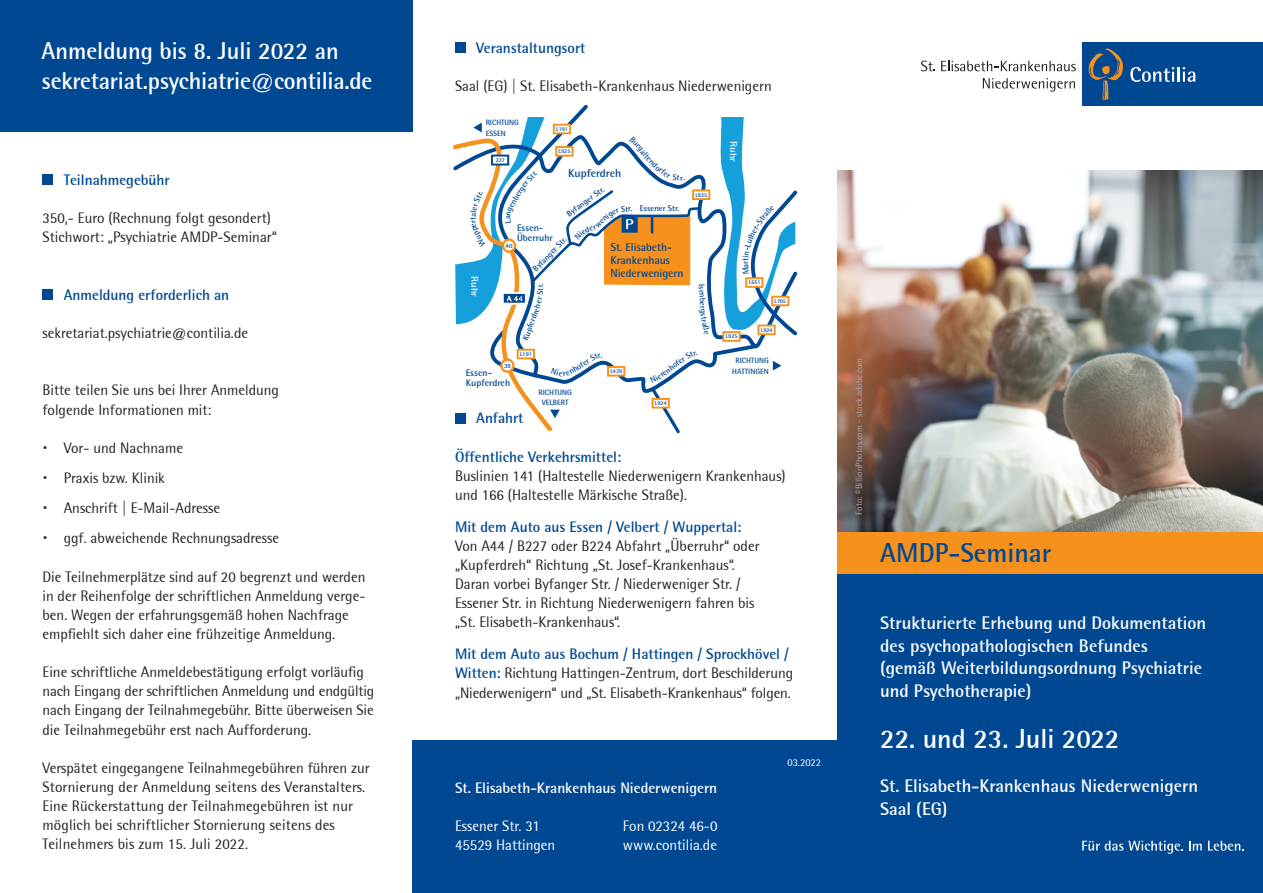
<style>
.page{position:relative;width:1263px;height:893px;background:#fff}
.page>*{position:absolute;margin:0;border:0;box-sizing:border-box;transform-origin:0 0}
.t1{font:700 27px "Rotis Semi Sans";color:#fff}
.t2{font:700 27px "Rotis Semi Sans";color:#014892}
.t3{font:700 24px/30px "Rotis Semi Sans";letter-spacing:-.01em;color:#fff}
.t4{font:700 18px/22.5px "Rotis Semi Sans";color:#fff}
.t5{font:15px/19.2px "Rotis Semi Sans";color:#231f20}
.t6{font:700 15px "Rotis Semi Sans";color:#014892}
.t7{font:15px "Rotis Semi Sans";color:#fff}
.t8{font:700 15px "Rotis Semi Sans";color:#fff}
.t9{font:700 11.55px/12.8px "Rotis Semi Sans";letter-spacing:-.005em;color:#014892}
.t10{font:10.5px "Rotis Semi Sans";color:#fff}
.t11{font:700 9.6px/10.2px "Rotis Semi Sans";color:#014892}
.t12{font:700 9.6px "Rotis Semi Sans";color:#fff;scale:1.09 1}
.t13{font:9px "Rotis Semi Sans";color:#a8a9ad}
.t14{font:700 8.4px "Rotis Semi Sans";color:#014892}
.t15{font:700 8.25px "Rotis Semi Sans";color:#014892}
.t16{font:700 7.65px/10.2px "Rotis Semi Sans";color:#014892;text-align:center}
.t17{font:700 6.45px "Rotis Semi Sans";color:#014892}
.t18{font:700 5.7px "Rotis Semi Sans";color:#014892}
.s1{font-size:27px}
.s2{font-weight:700;color:#014892}
</style>
<div class="page">
<div style="left:412px;top:740px;width:438px;height:153px;background:#014892"></div>
<div style="left:838px;top:542px;width:425px;height:351px;background:#014892"></div>
<svg style="left:921px;top:61px;width:14px;height:10px"></svg>
<svg style="left:941px;top:61px;width:135px;height:10px"></svg>
<svg style="left:983px;top:78px;width:92px;height:14px"></svg>
<div style="left:1082px;top:43px;width:181px;height:63px;background:#014892"></div>
<svg style="left:1089px;top:48px;width:34px;height:52px"></svg>
<svg style="left:1130px;top:67px;width:65px;height:15px"></svg>
<div style="left:838px;top:531px;width:425px;height:43px;background:#f6911e"></div>
<svg style="left:1082px;top:841px;width:101px;height:13px"></svg>
<svg style="left:1189px;top:841px;width:13px;height:9px"></svg>
<svg style="left:1208px;top:841px;width:36px;height:10px"></svg>
<img style="left:838px;top:170px;width:425px;height:361px">
<div style="left:455px;top:43px;width:11px;height:10px;background:#014892"></div>
<div style="left:0;top:0;width:412px;height:132px;background:#014892"></div>
<div style="left:43px;top:174px;width:10px;height:11px;background:#014892"></div>
<div style="left:43px;top:289px;width:10px;height:11px;background:#014892"></div>
<svg style="left:453px;top:105px;width:344px;height:328px"></svg>
<h2 class="t3" style="left:41px;top:36px;width:332px">Anmeldung bis 8. Juli 2022 an sekretariat.psychiatrie@contilia.de</h2>
<p class="t6" style="left:64px;top:171px;width:107px">Teilnahmegebühr</p>
<p class="t5" style="left:43px;top:208px;width:236px">350,- Euro (Rechnung folgt gesondert)<br>Stichwort: „Psychiatrie AMDP-Seminar“</p>
<p class="t6" style="left:64px;top:285px;width:167px">Anmeldung erforderlich an</p>
<p class="t5" style="left:43px;top:323px;width:207px">sekretariat.psychiatrie@contilia.de</p>
<p class="t5" style="left:43px;top:381px;width:238px">Bitte teilen Sie uns bei Ihrer Anmeldung folgende Informationen mit:</p>
<p class="t5" style="left:43px;top:432px;width:238px;line-height:30.2px"><span class="s1">·</span> Vor- und Nachname<br><span class="s1">·</span> Praxis bzw. Klinik<br><span class="s1">·</span> Anschrift | E-Mail-Adresse<br><span class="s1">·</span> ggf. abweichende Rechnungsadresse</p>
<p class="t5" style="left:43px;top:567px;width:324px">Die Teilnehmerplätze sind auf 20 begrenzt und werden in der Reihenfolge der schriftlichen Anmeldung verge&shy;ben. Wegen der erfahrungsgemäß hohen Nachfrage empfiehlt sich daher eine frühzeitige Anmeldung.</p>
<p class="t5" style="left:43px;top:662px;width:333px">Eine schriftliche Anmeldebestätigung erfolgt vorläufig nach Eingang der schriftlichen Anmeldung und endgültig nach Eingang der Teilnahmegebühr. Bitte überweisen Sie die Teilnahmegebühr erst nach Aufforderung.</p>
<p class="t5" style="left:43px;top:758px;width:329px">Verspätet eingegangene Teilnahmegebühren führen zur Stornierung der Anmeldung seitens des Veranstalters.<br>Eine Rückerstattung der Teilnahmegebühren ist nur möglich bei schriftlicher Stornierung seitens des Teilnehmers bis zum 15. Juli 2022.</p>
<p class="t6" style="left:476px;top:39px;width:111px">Veranstaltungsort</p>
<p class="t5" style="left:455px;top:77px;width:318px">Saal (EG) | St. Elisabeth-Krankenhaus Niederwenigern</p>
<p class="t12" style="left:480px;top:276px;width:20px;rotate:89deg">R rhu</p>
<p class="t16" style="left:486px;top:118px;width:35px;text-align:left">RICHTUNG<br>ESSEN</p>
<p class="t18" style="left:496px;top:156px;width:11px">227</p>
<p class="t18" style="left:556px;top:125px;width:13px">L191</p>
<p class="t18" style="left:559px;top:148px;width:13px">L925</p>
<p class="t9" style="left:568px;top:167px;width:55px">Kupferdreh</p>
<p class="t14" style="left:565px;top:210px;width:46px;rotate:-36deg">Byfanger Str.</p>
<p class="t14" style="left:640px;top:203px;width:41px">Essener Str.</p>
<p class="t11" style="left:517px;top:222px;width:37px">Essen-<br>Überruhr</p>
<p class="t17" style="left:506px;top:241px;width:8px">40</p>
<p class="t14" style="left:530px;top:266px;width:46px;rotate:-45deg">Byfanger Str.</p>
<p class="t15" style="left:535px;top:291px;width:4px;rotate:-90deg">t</p>
<p class="t9" style="left:610px;top:241px;width:74px">St. Elisabeth-<br>Krankenhaus<br>Niederwenigern</p>
<p class="t18" style="left:695px;top:191px;width:13px">L925</p>
<p class="t15" style="left:707px;top:284px;width:20px;rotate:87deg">Isenb</p>
<p class="t17" style="left:504px;top:362px;width:8px">39</p>
<p class="t11" style="left:466px;top:367px;width:46px">Essen-<br>Kupferdreh</p>
<p class="t18" style="left:520px;top:350px;width:13px">L191</p>
<p class="t16" style="left:538px;top:387px;width:35px">RICHTUNG<br>VELBERT</p>
<p class="t18" style="left:610px;top:368px;width:13px">L439</p>
<p class="t18" style="left:655px;top:400px;width:13px">L924</p>
<p class="t12" style="left:739px;top:141px;width:21px;rotate:90deg">R rhu</p>
<p class="t15" style="left:740px;top:264px;width:5px;rotate:-90deg">r</p>
<p class="t18" style="left:749px;top:279px;width:13px">L651</p>
<p class="t18" style="left:774px;top:297px;width:13px">L705</p>
<p class="t18" style="left:726px;top:333px;width:13px">L925</p>
<p class="t18" style="left:761px;top:326px;width:13px">L924</p>
<p class="t16" style="left:732px;top:355px;width:38px">RICHTUNG<br>HATTINGEN</p>
<p class="t6" style="left:476px;top:409px;width:49px">Anfahrt</p>
<p class="t6" style="left:455px;top:447px;width:168px">Öffentliche Verkehrsmittel:</p>
<p class="t5" style="left:455px;top:466px;width:332px">Buslinien 141 (Haltestelle Niederwenigern Krankenhaus) und 166 (Haltestelle Märkische Straße).</p>
<p class="t6" style="left:455px;top:517px;width:288px">Mit dem Auto aus Essen / Velbert / Wuppertal:</p>
<p class="t5" style="left:455px;top:536px;width:306px">Von A44 / B227 oder B224 Abfahrt „Überruhr“ oder „Kupferdreh“ Richtung „St. Josef-Krankenhaus“.<br>Daran vorbei Byfanger Str. / Niederweniger Str. / Essener Str. in Richtung Niederwenigern fahren bis „St. Elisabeth-Krankenhaus“.</p>
<p class="t5" style="left:455px;top:644px;width:340px"><span class="s2">Mit dem Auto aus Bochum / Hattingen / Sprockhövel /<br>Witten:</span> Richtung Hattingen-Zentrum, dort Beschilderung „Niederwenigern“ und „St. Elisabeth-Krankenhaus“ folgen.</p>
<p class="t8" style="left:455px;top:779px;width:264px">St. Elisabeth-Krankenhaus Niederwenigern</p>
<p class="t7" style="left:455px;top:817px;width:86px">Essener Str. 31</p>
<p class="t7" style="left:623px;top:817px;width:96px">Fon 02324 46-0</p>
<p class="t7" style="left:455px;top:836px;width:102px">45529 Hattingen</p>
<p class="t7" style="left:623px;top:836px;width:96px">www.contilia.de</p>
<p class="t10" style="left:787px;top:756px;width:35px">03.2022</p>
<p class="t13" style="left:854px;top:514px;width:158px;rotate:-90deg">Foto: ©BillionPhotos.com - stock.adobe.com</p>
<h1 class="t2" style="left:880px;top:536px;width:173px">AMDP-Seminar</h1>
<p class="t4" style="left:880px;top:612px;width:327px">Strukturierte Erhebung und Dokumentation des psychopathologischen Befundes (gemäß Weiterbildungsordnung Psychiatrie und Psychotherapie)</p>
<h1 class="t1" style="left:880px;top:722px;width:241px">22. und 23. Juli 2022</h1>
<p class="t4" style="left:880px;top:774px;width:319px">St. Elisabeth-Krankenhaus Niederwenigern<br>Saal (EG)</p>
</div>
